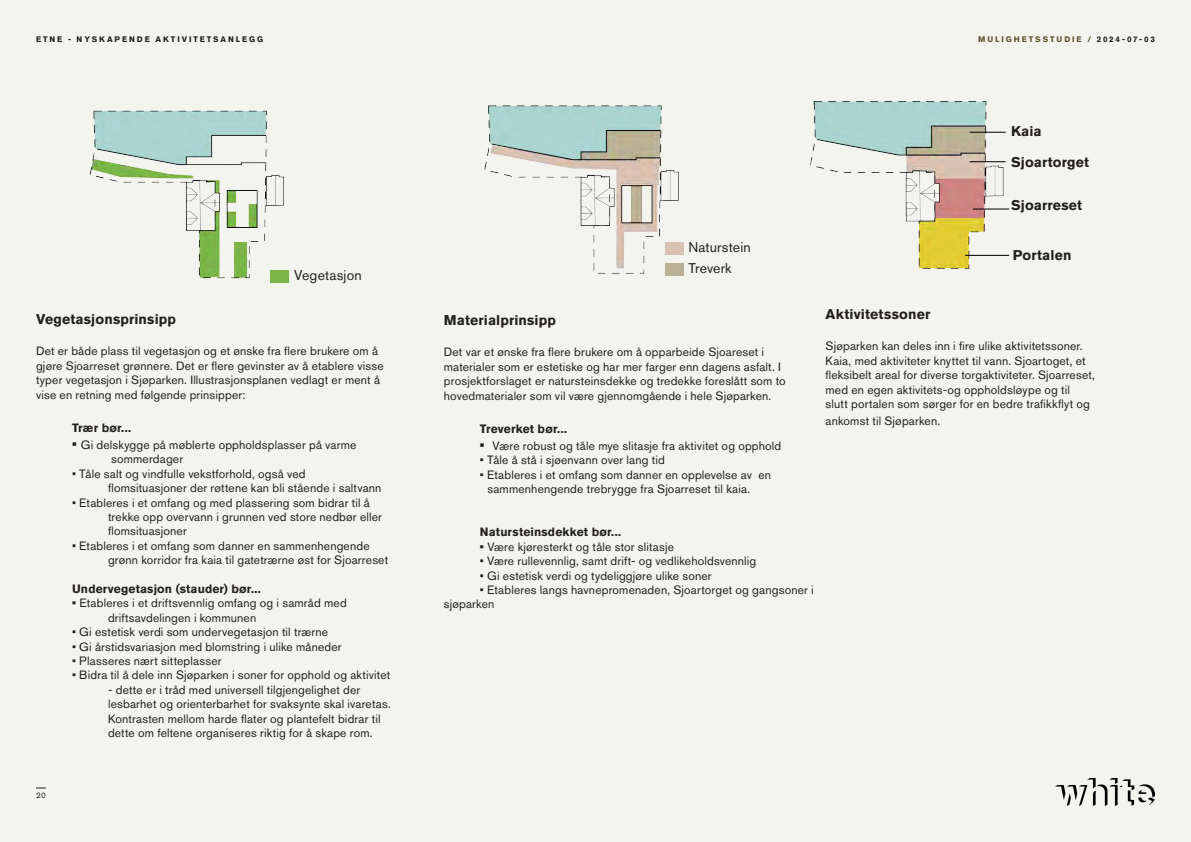
<style>
.page{position:relative;width:1191px;height:842px;background:#f3f4ee}
.page>*{position:absolute;margin:0;border:0;box-sizing:border-box;transform-origin:0 0}
.body{font:700 14px "Akzidenz Grotesk Std";letter-spacing:.01em;color:#231f20}
.body-2{font:14px "Akzidenz Grotesk Std";letter-spacing:.015em;color:#231f20}
.body-3{font:12px/14.4px "Akzidenz Grotesk Std";letter-spacing:.015em;color:#231f20}
.body-4{font:700 12px "Akzidenz Grotesk Std";letter-spacing:.015em;color:#231f20}
.t1{font:700 8px "Akzidenz Grotesk Std";letter-spacing:.24em;color:#231f20}
.t2{font:700 8px "Akzidenz Grotesk Std";letter-spacing:.24em;color:#5b512d}
.t3{font:8px "Akzidenz Grotesk Std";color:#231f20}
.s1{color:#231f20}
.s2{font-weight:700;font-size:14px}
.s3{font-weight:700}
</style>
<div class="page">
<img style="left:810px;top:101px;width:200px;height:168px">
<img style="left:484px;top:105px;width:200px;height:171px">
<img style="left:90px;top:110px;width:199px;height:173px">
<div style="left:270px;top:270px;width:18px;height:13px;background:#7bb54a"></div>
<div style="left:665px;top:242px;width:18px;height:13px;background:#d9c2b3"></div>
<div style="left:665px;top:263px;width:18px;height:13px;background:#bab195"></div>
<hr style="left:969px;top:132px;width:36px;height:1px;background:#000">
<hr style="left:969px;top:161px;width:36px;height:1px;background:#000">
<hr style="left:973px;top:209px;width:36px;height:1px;background:#000">
<hr style="left:965px;top:255px;width:44px;height:1px;background:#000">
<img style="left:1055px;top:778px;width:100px;height:28px">
<p class="t1" style="left:36px;top:35px;width:228px">ETNE - NYSKAPENDE AKTIVITETSANLEGG</p>
<p class="t2" style="left:978px;top:35px;width:178px">MULIGHETSSTUDIE / <span class="s1">2024-07-03</span></p>
<p class="body-2" style="left:294px;top:267px;width:69px">Vegetasjon</p>
<p class="body" style="left:36px;top:311px;width:141px">Vegetasjonsprinsipp</p>
<p class="body-3" style="left:36px;top:344px;width:349px">Det er både plass til vegetasjon og et ønske fra flere brukere om å gjøre Sjoarreset grønnere. Det er flere gevinster av å etablere visse typer vegetasjon i Sjøparken. Illustrasjonsplanen vedlagt er ment å vise en retning med følgende prinsipper:</p>
<p class="body-4" style="left:72px;top:421px;width:61px">Trær bør...</p>
<p class="body-3" style="left:111px;top:437px;width:247px;text-indent:-39px"><span class="s2">•</span> Gi delskygge på møblerte oppholdsplasser på varme sommerdager</p>
<p class="body-3" style="left:108px;top:466px;width:275px;text-indent:-36px">• Tåle salt og vindfulle vekstforhold, også ved flomsituasjoner der røttene kan bli stående i saltvann</p>
<p class="body-3" style="left:72px;top:495px;width:299px">• Etableres i et omfang og med plassering som bidrar til å</p>
<p class="body-3" style="left:108px;top:509px;width:275px">trekke opp overvann i grunnen ved store nedbør eller flomsituasjoner</p>
<p class="body-3" style="left:108px;top:538px;width:282px;text-indent:-36px">• Etableres i et omfang som danner en sammenhengende grønn korridor fra kaia til gatetrærne øst for Sjoarreset</p>
<p class="body-4" style="left:72px;top:582px;width:190px">Undervegetasjon (stauder) bør...</p>
<p class="body-3" style="left:108px;top:596px;width:240px;text-indent:-36px"><span class="s3">•</span> Etableres i et driftsvennlig omfang og i samråd med driftsavdelingen i kommunen</p>
<p class="body-3" style="left:72px;top:625px;width:258px">• Gi estetisk verdi som undervegetasjon til trærne</p>
<p class="body-3" style="left:72px;top:639px;width:271px">• Gi årstidsvariasjon med blomstring i ulike måneder</p>
<p class="body-3" style="left:72px;top:653px;width:151px">• Plasseres nært sitteplasser</p>
<p class="body-3" style="left:72px;top:668px;width:320px">• Bidra til å dele inn Sjøparken i soner for opphold og aktivitet</p>
<p class="body-3" style="left:108px;top:682px;width:254px">- dette er i tråd med universell tilgjengelighet der</p>
<p class="body-3" style="left:108px;top:697px;width:284px">lesbarhet og orienterbarhet for svaksynte skal ivaretas.</p>
<p class="body-3" style="left:108px;top:711px;width:274px">Kontrasten mellom harde flater og plantefelt bidrar til</p>
<p class="body-3" style="left:108px;top:725px;width:266px">dette om feltene organiseres riktig for å skape rom.</p>
<p class="t3" style="left:36px;top:790px;width:11px">20</p>
<p class="body-2" style="left:688px;top:239px;width:64px">Naturstein</p>
<p class="body-2" style="left:688px;top:260px;width:45px">Treverk</p>
<p class="body" style="left:1011px;top:123px;width:32px">Kaia</p>
<p class="body" style="left:1011px;top:154px;width:80px">Sjoartorget</p>
<p class="body" style="left:1011px;top:197px;width:73px">Sjoarreset</p>
<p class="body" style="left:1012px;top:247px;width:60px">Portalen</p>
<p class="body" style="left:444px;top:312px;width:113px">Materialprinsipp</p>
<p class="body-3" style="left:444px;top:345px;width:343px">Det var et ønske fra flere brukere om å opparbeide Sjoareset i materialer som er estetiske og har mer farger enn dagens asfalt. I prosjektforslaget er natursteinsdekke og tredekke foreslått som to hovedmaterialer som vil være gjennomgående i hele Sjøparken.</p>
<p class="body-4" style="left:480px;top:422px;width:89px">Treverket bør...</p>
<p class="body-3" style="left:480px;top:438px;width:303px"><span class="s2">•</span> Være robust og tåle mye slitasje fra aktivitet og opphold</p>
<p class="body-3" style="left:480px;top:453px;width:186px">• Tåle å stå i sjøenvann over lang tid</p>
<p class="body-3" style="left:480px;top:467px;width:293px">• Etableres i et omfang som danner en opplevelse av en</p>
<p class="body-3" style="left:487px;top:482px;width:264px">sammenhengende trebrygge fra Sjoarreset til kaia.</p>
<p class="body-4" style="left:480px;top:525px;width:143px">Natursteinsdekket bør...</p>
<p class="body-3" style="left:480px;top:539px;width:195px"><span class="s3">•</span> Være kjøresterkt og tåle stor slitasje</p>
<p class="body-3" style="left:480px;top:554px;width:278px">• Være rullevennlig, samt drift- og vedlikeholdsvennlig</p>
<p class="body-3" style="left:480px;top:568px;width:233px">• Gi estetisk verdi og tydeliggjøre ulike soner</p>
<p class="body-3" style="left:444px;top:582px;width:371px;text-indent:36px">• Etableres langs havnepromenaden, Sjoartorget og gangsoner i sjøparken</p>
<p class="body" style="left:825px;top:306px;width:106px">Aktivitetssoner</p>
<p class="body-3" style="left:825px;top:339px;width:259px">Sjøparken kan deles inn i fire ulike aktivitetssoner.</p>
<p class="body-3" style="left:825px;top:353px;width:271px">Kaia, med aktiviteter knyttet til vann. Sjoartoget, et fleksibelt areal for diverse torgaktiviteter. Sjoarreset, med en egen aktivitets-og oppholdsløype og til slutt portalen som sørger for en bedre trafikkflyt og</p>
<p class="body-3" style="left:825px;top:413px;width:116px">ankomst til Sjøparken.</p>
</div>
